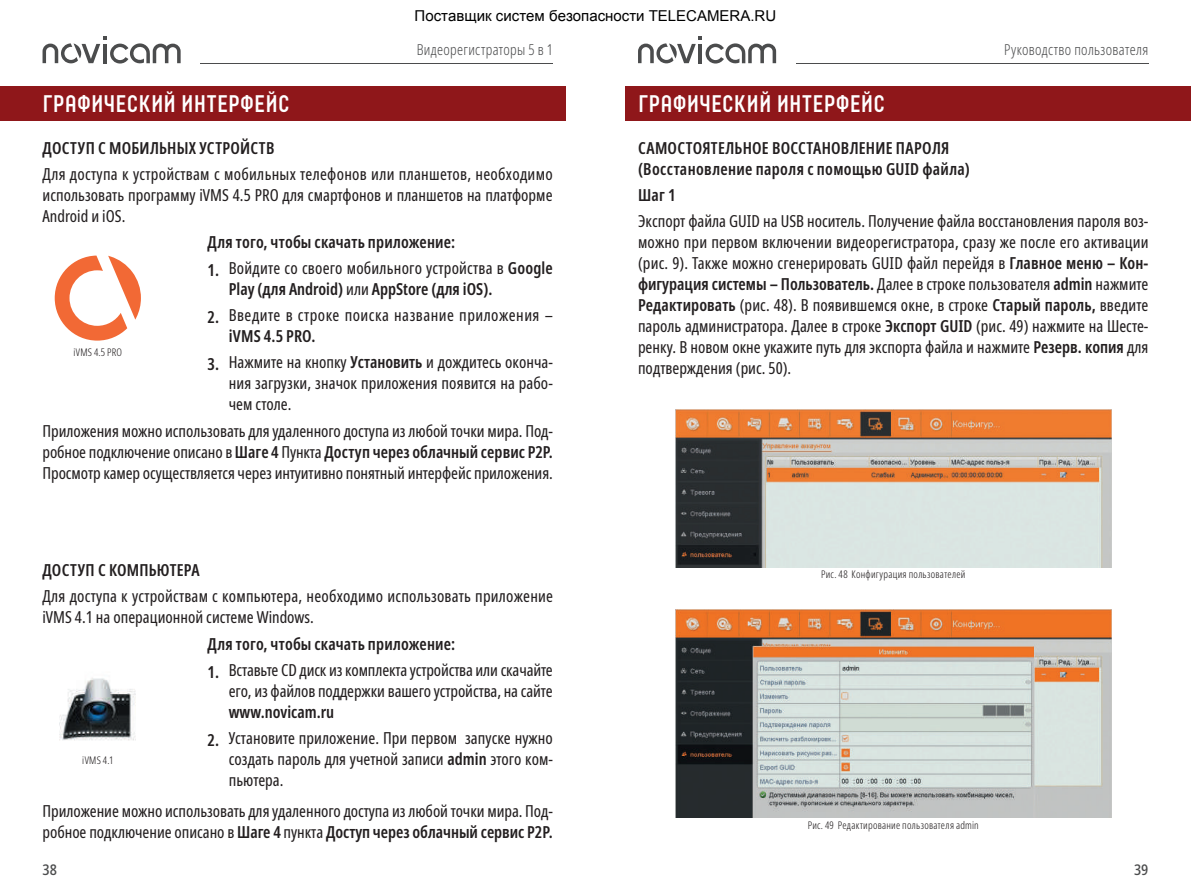
<style>
.page{position:relative;width:1191px;height:893px;background:#fff}
.page>*{position:absolute;margin:0;border:0;box-sizing:border-box;transform-origin:0 0}
.t1{font:700 24px "Neubau Pro";letter-spacing:.01em;color:#fff}
.t2{font:extra-condensed 16.5px/21px "Noto Sans";color:#231f20;text-align:justify}
.t3{font:600 extra-condensed 16.5px/21px "Noto Sans";letter-spacing:.01em;color:#231f20}
.t4{font:extra-condensed 16.5px/21px "Noto Sans";letter-spacing:.03em;color:#231f20}
.t5{font:300 condensed 15px "Noto Sans";letter-spacing:.025em;color:#4b4c4d;scale:.9 1}
.t6{font:500 condensed 15px "Noto Sans";color:#4b4c4d}
.t7{font:300 extra-condensed 10.5px "Noto Sans";letter-spacing:.025em;color:#231f20}
.s1{font-weight:600}
.s2{font-weight:400}
</style>
<div class="page">
<hr style="left:201px;top:63px;width:352px;height:1px;background:#4b4c4d">
<hr style="left:796px;top:63px;width:352px;height:1px;background:#4b4c4d">
<svg style="left:43px;top:37px;width:138px;height:27px"></svg>
<svg style="left:638px;top:37px;width:138px;height:27px"></svg>
<div style="left:625px;top:86px;width:566px;height:34px;background:#8f171a"></div>
<div style="left:0;top:86px;width:566px;height:34px;background:#8f171a"></div>
<svg style="left:55px;top:256px;width:86px;height:85px"></svg>
<img style="left:59px;top:678px;width:77px;height:63px">
<img style="left:675px;top:610px;width:436px;height:208px">
<img style="left:675px;top:410px;width:436px;height:157px">
<p class="t5" style="left:417px;top:40px;width:153px">Видеорегистраторы 5 в 1</p>
<p class="t5" style="left:1004px;top:40px;width:162px">Руководство пользователя</p>
<h1 class="t1" style="left:43px;top:90px;width:248px">ГРАФИЧЕСКИЙ ИНТЕРФЕЙС</h1>
<h1 class="t1" style="left:638px;top:90px;width:248px">ГРАФИЧЕСКИЙ ИНТЕРФЕЙС</h1>
<p class="t3" style="left:43px;top:138px;width:233px">ДОСТУП С МОБИЛЬНЫХ УСТРОЙСТВ</p>
<p class="t2" style="left:43px;top:164px;width:512px">Для доступа к устройствам с мобильных телефонов или планшетов, необходимо использовать программу iVMS 4.5 PRO для смартфонов и планшетов на платформе Android и iOS.</p>
<p class="t3" style="left:638px;top:138px;width:333px">САМОСТОЯТЕЛЬНОЕ ВОССТАНОВЛЕНИЕ ПАРОЛЯ (Восстановление пароля с помощью GUID файла)</p>
<p class="t3" style="left:638px;top:185px;width:39px">Шаг 1</p>
<p class="t2" style="left:638px;top:211px;width:512px">Экспорт файла GUID на USB носитель. Получение файла восстановления пароля воз&shy;можно при первом включении видеорегистратора, сразу же после его активации (рис. 9). Также можно сгенерировать GUID файл перейдя в <span class="s1">Главное меню – Кон&shy;фигурация системы – Пользователь.</span> Далее в строке пользователя <span class="s1">admin</span> нажмите <span class="s1">Редактировать</span> (рис. 48). В появившемся окне, в строке <span class="s1">Старый пароль,</span> введите пароль администратора. Далее в строке <span class="s1">Экспорт GUID</span> (рис. 49) нажмите на Шесте&shy;ренку. В новом окне укажите путь для экспорта файла и нажмите <span class="s1">Резерв. копия</span> для подтверждения (рис. 50).</p>
<p class="t3" style="left:208px;top:232px;width:249px">Для того, чтобы скачать приложение:</p>
<p class="t3" style="left:229px;top:258px;width:325px;text-indent:-21px">1. <span class="s2">Войдите со своего мобильного устройства в</span> Google<br>Play (для Android) <span class="s2">или</span> AppStore (для iOS).</p>
<p class="t4" style="left:229px;top:305px;width:326px;text-indent:-21px"><span class="s1">2.</span> Введите в строке поиска название приложения – <span class="s1">iVMS 4.5 PRO.</span></p>
<p class="t2" style="left:229px;top:352px;width:326px;text-indent:-21px"><span class="s1">3.</span> Нажмите на кнопку <span class="s1">Установить</span> и дождитесь оконча&shy;ния загрузки, значок приложения появится на рабо&shy;чем столе.</p>
<p class="t7" style="left:73px;top:345px;width:50px">iVMS 4.5 PRO</p>
<p class="t2" style="left:43px;top:421px;width:512px">Приложения можно использовать для удаленного доступа из любой точки мира. Под&shy;робное подключение описано в <span class="s1">Шаге 4</span> Пункта <span class="s1">Доступ через облачный сервис P2P.<br></span>Просмотр камер осуществляется через интуитивно понятный интерфейс приложения.</p>
<p class="t3" style="left:42px;top:560px;width:159px">ДОСТУП С КОМПЬЮТЕРА</p>
<p class="t2" style="left:42px;top:586px;width:512px">Для доступа к устройствам с компьютера, необходимо использовать приложение iVMS 4.1 на операционной системе Windows.</p>
<p class="t7" style="left:82px;top:753px;width:33px">iVMS 4.1</p>
<p class="t3" style="left:207px;top:634px;width:249px">Для того, чтобы скачать приложение:</p>
<p class="t2" style="left:207px;top:660px;width:347px;text-align:right"><span class="s1">1.</span> Вставьте CD диск из комплекта устройства или скачайте его, из файлов поддержки вашего устройства, на сайте</p>
<p class="t3" style="left:229px;top:702px;width:107px">www.novicam.ru</p>
<p class="t2" style="left:229px;top:728px;width:326px;text-indent:-21px"><span class="s1">2.</span> Установите приложение. При первом запуске нужно создать пароль для учетной записи <span class="s1">admin</span> этого ком&shy;пьютера.</p>
<p class="t2" style="left:42px;top:801px;width:512px">Приложение можно использовать для удаленного доступа из любой точки мира. Под&shy;робное подключение описано в <span class="s1">Шаге 4</span> пункта <span class="s1">Доступ через облачный сервис P2P.</span></p>
<p class="t7" style="left:821px;top:567px;width:146px">Рис. 48 Конфигурация пользователей</p>
<p class="t7" style="left:807px;top:818px;width:173px">Рис. 49 Редактирование пользователя admin</p>
<p class="t6" style="left:43px;top:859px;width:16px">38</p>
<p class="t6" style="left:1134px;top:859px;width:16px">39</p>
</div>
